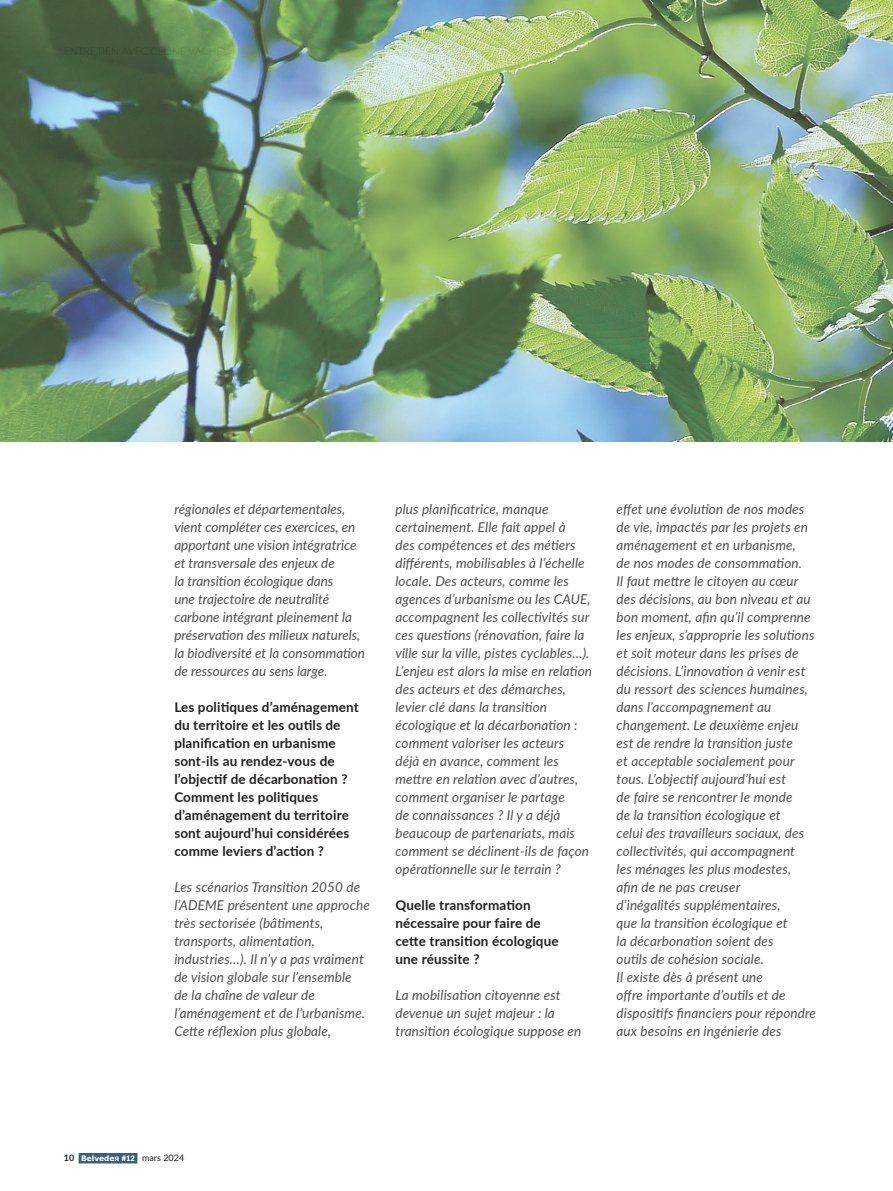
<style>
.page{position:relative;width:893px;height:1191px;background:#fff}
.page>*{position:absolute;margin:0;border:0;box-sizing:border-box;transform-origin:0 0}
.t1{font:italic 13.5px/18px "Lato";letter-spacing:.01em;color:#4b4c4d}
.t2{font:700 13.5px/18px "Lato";letter-spacing:.01em;color:#231f20}
.t3{font:9px "Lato";color:#231f20}
.s1{font-weight:700}
.s2{font-family:"Verdana";font-weight:700;font-size:7.5px;color:#fff}
.s3{font-family:"Verdana";font-weight:700;font-size:6px;color:#fff}
.s4{font-weight:900;font-size:7.5px;color:#fff}
</style>
<div class="page">
<div style="left:79px;top:1153px;width:58px;height:10px;background:#3b5f7d"></div>
<img style="left:0;top:0;width:893px;height:442px">
<p class="t1" style="left:174px;top:499px;width:192px">régionales et départementales, vient compléter ces exercices, en apportant une vision intégratrice et transversale des enjeux de<br>la transition écologique dans<br>une trajectoire de neutralité carbone intégrant pleinement la préservation des milieux naturels, la biodiversité et la consommation de ressources au sens large.</p>
<p class="t2" style="left:174px;top:697px;width:186px">Les politiques d’aménagement du territoire et les outils de planification en urbanisme sont-ils au rendez-vous de l’objectif de décarbonation ?<br>Comment les politiques d’aménagement du territoire sont aujourd’hui considérées comme leviers d’action ?</p>
<p class="t1" style="left:174px;top:877px;width:197px">Les scénarios Transition 2050 de l’ADEME présentent une approche très sectorisée (bâtiments, transports, alimentation, industries…). Il n’y a pas vraiment de vision globale sur l’ensemble<br>de la chaîne de valeur de l’aménagement et de l’urbanisme.<br>Cette réflexion plus globale,</p>
<p class="t1" style="left:395px;top:499px;width:198px">plus planificatrice, manque certainement. Elle fait appel à<br>des compétences et des métiers différents, mobilisables à l’échelle locale. Des acteurs, comme les agences d’urbanisme ou les CAUE, accompagnent les collectivités sur ces questions (rénovation, faire la ville sur la ville, pistes cyclables…).<br>L’enjeu est alors la mise en relation des acteurs et des démarches, levier clé dans la transition écologique et la décarbonation : comment valoriser les acteurs<br>déjà en avance, comment les mettre en relation avec d’autres, comment organiser le partage<br>de connaissances ? Il y a déjà beaucoup de partenariats, mais comment se déclinent-ils de façon opérationnelle sur le terrain ?</p>
<p class="t2" style="left:395px;top:895px;width:165px">Quelle transformation nécessaire pour faire de cette transition écologique une réussite ?</p>
<p class="t1" style="left:395px;top:985px;width:187px">La mobilisation citoyenne est devenue un sujet majeur : la transition écologique suppose en</p>
<p class="t1" style="left:617px;top:499px;width:201px">effet une évolution de nos modes de vie, impactés par les projets en aménagement et en urbanisme,<br>de nos modes de consommation.<br>Il faut mettre le citoyen au cœur des décisions, au bon niveau et au bon moment, afin qu’il comprenne les enjeux, s’approprie les solutions et soit moteur dans les prises de décisions. L’innovation à venir est du ressort des sciences humaines, dans l’accompagnement au changement. Le deuxième enjeu est de rendre la transition juste<br>et acceptable socialement pour tous. L’objectif aujourd’hui est<br>de faire se rencontrer le monde<br>de la transition écologique et<br>celui des travailleurs sociaux, des collectivités, qui accompagnent<br>les ménages les plus modestes,<br>afin de ne pas creuser<br>d’inégalités supplémentaires,<br>que la transition écologique et<br>la décarbonation soient des<br>outils de cohésion sociale.<br>Il existe dès à présent une<br>offre importante d’outils et de dispositifs financiers pour répondre aux besoins en ingénierie des</p>
<p class="t3" style="left:64px;top:1151px;width:122px"><span class="s1">10</span> <span class="s2">Belvede</span><span class="s3">Я</span> <span class="s4">#12</span> mars 2024</p>
</div>
